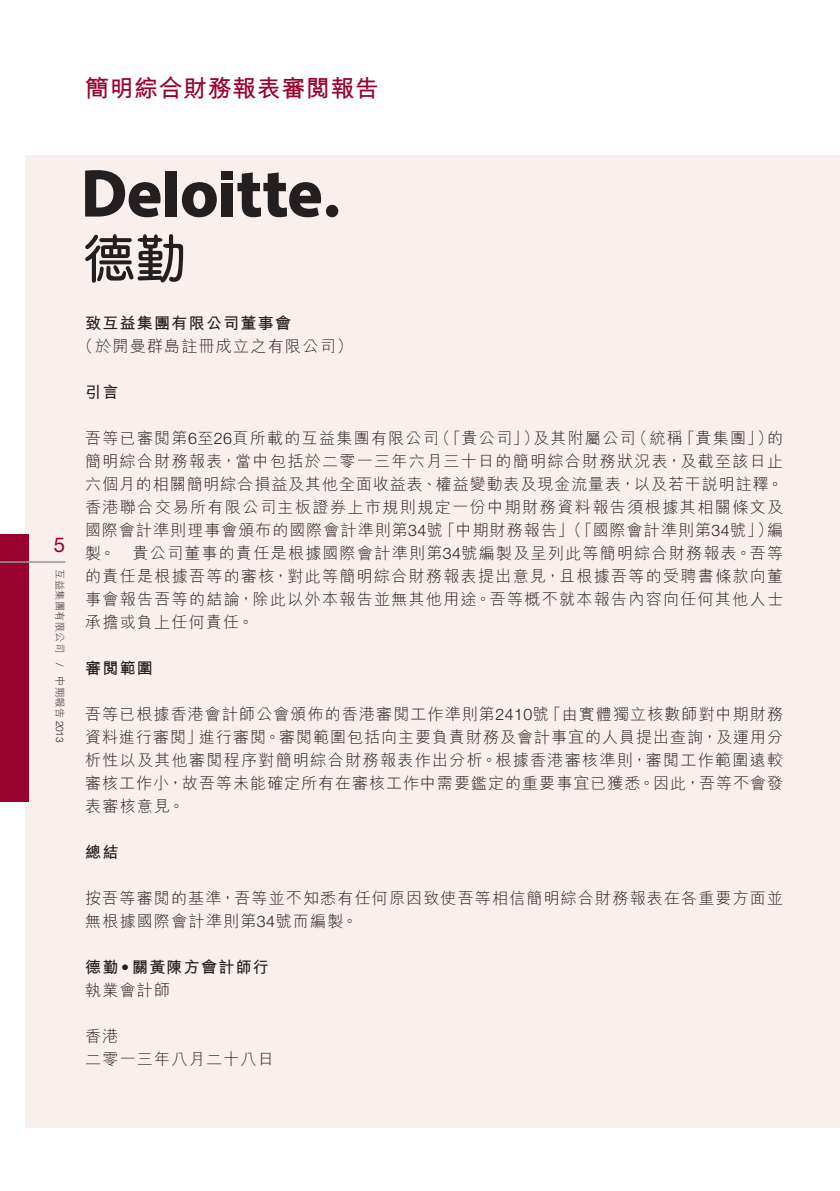
<style>
.page{position:relative;width:840px;height:1191px;background:#fff}
.page>*{position:absolute;margin:0;border:0;box-sizing:border-box;transform-origin:0 0}
.Body_Text{font:700 24px "M Hei HK";letter-spacing:.02em;color:#98012d}
.t1{font:20.4px "Helvetica Neue LT Std";color:#98012d}
.Body_Text-2{font:300 16px/23px "M Hei HK";letter-spacing:.08em;color:#231f20}
.Body_Text-3{font:300 16px/23px "M Hei HK";letter-spacing:.06em;color:#231f20}
.Body_Text-4{font:300 16px "M Hei HK";letter-spacing:.055em;color:#231f20}
.Body_Text-5{font:700 16px "M Hei HK";letter-spacing:.08em;color:#231f20}
.Heading_2{font:700 16px "M Hei HK";letter-spacing:.08em;color:#231f20}
.t2{font:300 10.2px "M Hei HK";letter-spacing:.03em;color:#231f20}
.t3{font:300 10.2px "Helvetica Neue LT Std";color:#231f20}
.s1{font-family:"Helvetica Neue LT Std"}
.s2{font-family:"Helvetica Neue LT Std";font-weight:400}
</style>
<div class="page">
<div style="left:26px;top:155px;width:813px;height:972px;background:#f9efed"></div>
<div style="left:0;top:534px;width:29px;height:267px;background:#98012d"></div>
<hr style="left:0;top:561px;width:65px;height:2px;background:#939598">
<div style="left:165px;top:171px;width:12px;height:45px;background:#231f20"></div>
<svg style="left:182px;top:182px;width:35px;height:35px"></svg>
<div style="left:221px;top:183px;width:12px;height:33px;background:#231f20"></div>
<div style="left:222px;top:171px;width:11px;height:9px;background:#231f20"></div>
<svg style="left:237px;top:172px;width:84px;height:45px"></svg>
<div style="left:326px;top:205px;width:12px;height:12px;background:#231f20;border-radius:50%"></div>
<svg style="left:85px;top:170px;width:75px;height:47px"></svg>
<svg style="left:85px;top:234px;width:98px;height:49px"></svg>
<p class="Body_Text" style="left:85px;top:71px;width:295px">簡明綜合財務報表審閱報告</p>
<p class="t1" style="left:54px;top:532px;width:13px">5</p>
<p class="t2" style="left:65px;top:569px;width:85px;rotate:90deg">互益集團有限公司</p>
<p class="t3" style="left:66px;top:663px;width:5px;rotate:90deg">/</p>
<p class="t2" style="left:65px;top:676px;width:68px;rotate:90deg">中期報告 <span class="s1">2013</span></p>
<p class="Body_Text-5" style="left:85px;top:311px;width:207px">致互益集團有限公司董事會</p>
<p class="Body_Text-2" style="left:77px;top:334px;width:277px">（於開曼群島註冊成立之有限公司(</p>
<p class="Heading_2" style="left:85px;top:380px;width:35px">引言</p>
<p class="Body_Text-2" style="left:434px;top:426px;width:106px">（「貴公司」）</p>
<p class="Body_Text-2" style="left:631px;top:426px;width:53px">（統稱</p>
<p class="Body_Text-2" style="left:678px;top:426px;width:95px">「貴集團」）</p>
<p class="Body_Text-2" style="left:533px;top:426px;width:104px">及其附屬公司</p>
<p class="Body_Text-2" style="left:85px;top:426px;width:355px">吾等已審閱第 至<span class="s1">6 26</span>頁所載的互益集團有限公司</p>
<p class="Body_Text-2" style="left:85px;top:449px;width:699px">簡明綜合財務報表，當中包括於二零一三年六月三十日的簡明綜合財務狀況表，及截至該日止</p>
<p class="Body_Text-4" style="left:85px;top:476px;width:699px">六個月的相關簡明綜合損益及其他全面收益表、權益變動表及現金流量表，以及若干說明註釋。</p>
<p class="Body_Text-2" style="left:85px;top:495px;width:699px">香港聯合交易所有限公司主板證券上市規則規定一份中期財務資料報告須根據其相關條文及</p>
<p class="Body_Text-2" style="left:766px;top:518px;width:17px">編</p>
<p class="Body_Text-2" style="left:766px;top:426px;width:17px">的</p>
<p class="Body_Text-2" style="left:439px;top:518px;width:335px">「中期財務報告」（「國際會計準則第<span class="s1">34</span>號」）</p>
<p class="Body_Text-2" style="left:132px;top:518px;width:651px;text-indent:-47px">國際會計準則理事會頒布的國際會計準則第<span class="s1">34</span>號<br>貴公司董事的責任是根據國際會計準則第<span class="s1">34</span>號編製及呈列此等簡明綜合財務報表。吾等</p>
<p class="Body_Text-2" style="left:85px;top:541px;width:699px">製。<br>的責任是根據吾等的審核，對此等簡明綜合財務報表提出意見，且根據吾等的受聘書條款向董事會報告吾等的結論，除此以外本報告並無其他用途。吾等概不就本報告內容向任何其他人士承擔或負上任何責任。</p>
<p class="Heading_2" style="left:85px;top:656px;width:69px">審閱範圍</p>
<p class="Body_Text-2" style="left:545px;top:702px;width:239px">「由實體獨立核數師對中期財務</p>
<p class="Body_Text-3" style="left:199px;top:702px;width:585px;text-indent:-114px">吾等已根據香港會計師公會頒佈的香港審閱工作準則第<span class="s1">2410</span>號<br>進行審閱。審閱範圍包括向主要負責財務及會計事宜的人員提出查詢，及運用分</p>
<p class="Body_Text-2" style="left:85px;top:725px;width:699px">資料進行審閱」<br>析性以及其他審閱程序對簡明綜合財務報表作出分析。根據香港審核準則，審閱工作範圍遠較審核工作小，故吾等未能確定所有在審核工作中需要鑑定的重要事宜已獲悉。因此，吾等不會發表審核意見。</p>
<p class="Heading_2" style="left:85px;top:840px;width:35px">總結</p>
<p class="Body_Text-2" style="left:85px;top:886px;width:699px">按吾等審閱的基準，吾等並不知悉有任何原因致使吾等相信簡明綜合財務報表在各重要方面並無根據國際會計準則第<span class="s1">34</span>號而編製。</p>
<p class="Body_Text-5" style="left:85px;top:955px;width:185px">德勤<span class="s2">•</span>關黃陳方會計師行</p>
<p class="Body_Text-2" style="left:85px;top:978px;width:86px">執業會計師</p>
<p class="Body_Text-2" style="left:85px;top:1024px;width:35px">香港</p>
<p class="Body_Text-2" style="left:85px;top:1047px;width:190px">二零一三年八月二十八日</p>
</div>
